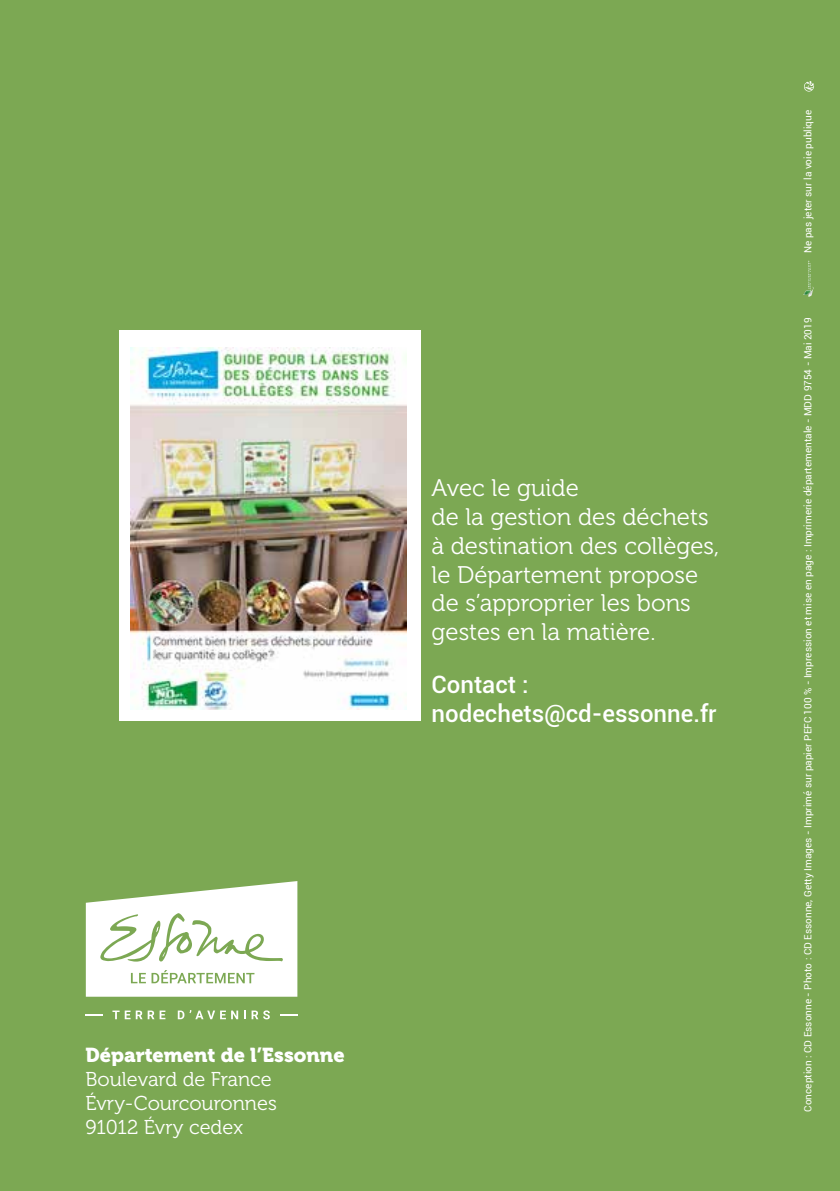
<style>
.page{position:relative;width:840px;height:1191px;background:#fff}
.page>*{position:absolute;margin:0;border:0;box-sizing:border-box;transform-origin:0 0}
.t1{font:24px/28.8px "Museo 300";color:#fff}
.t2{font:500 24px/28.8px "Roboto";color:#fff}
.t3{font:20px/24px "Museo 300";color:#fff}
.t4{font:20px "Museo 900";color:#fff}
.t5{font:10px "Roboto";color:#fff}
</style>
<div class="page">
<div style="left:0;top:0;width:839px;height:1191px;background:#7ca853"></div>
<svg style="left:85px;top:1014px;width:18px;height:1px"></svg>
<svg style="left:280px;top:1014px;width:17px;height:1px"></svg>
<svg style="left:112px;top:1010px;width:7px;height:9px"></svg>
<svg style="left:125px;top:1010px;width:5px;height:9px"></svg>
<svg style="left:136px;top:1010px;width:6px;height:9px"></svg>
<svg style="left:148px;top:1010px;width:17px;height:9px"></svg>
<svg style="left:178px;top:1010px;width:60px;height:9px"></svg>
<svg style="left:244px;top:1010px;width:26px;height:9px"></svg>
<svg style="left:86px;top:881px;width:211px;height:115px"></svg>
<svg style="left:804px;top:81px;width:9px;height:11px"></svg>
<img style="left:807px;top:261px;width:6px;height:30px">
<div style="left:119px;top:330px;width:301px;height:391px;background:#fff"></div>
<img style="left:130px;top:347px;width:276px;height:363px">
<h2 class="t4" style="left:85px;top:1043px;width:260px">Département de l’Essonne</h2>
<h2 class="t3" style="left:85px;top:1067px;width:193px">Boulevard de France<br>Évry-Courcouronnes<br>91012 Évry cedex</h2>
<h1 class="t1" style="left:431px;top:474px;width:289px">Avec le guide<br>de la gestion des déchets à destination des collèges, le Département propose de s’approprier les bons gestes en la matière.</h1>
<h1 class="t2" style="left:431px;top:669px;width:286px">Contact : nodechets@cd-essonne.fr</h1>
<p class="t5" style="left:800px;top:253px;width:144px;rotate:-90deg">Ne pas jeter sur la voie publique</p>
<p class="t5" style="left:800px;top:1111px;width:795px;rotate:-90deg">Conception : CD Essonne - Photo : CD Essonne, Getty Images - Imprimé sur papier PEFC 100 % - Impression et mise en page : Imprimerie départementale - MDD 9754 - Mai 2019</p>
</div>
